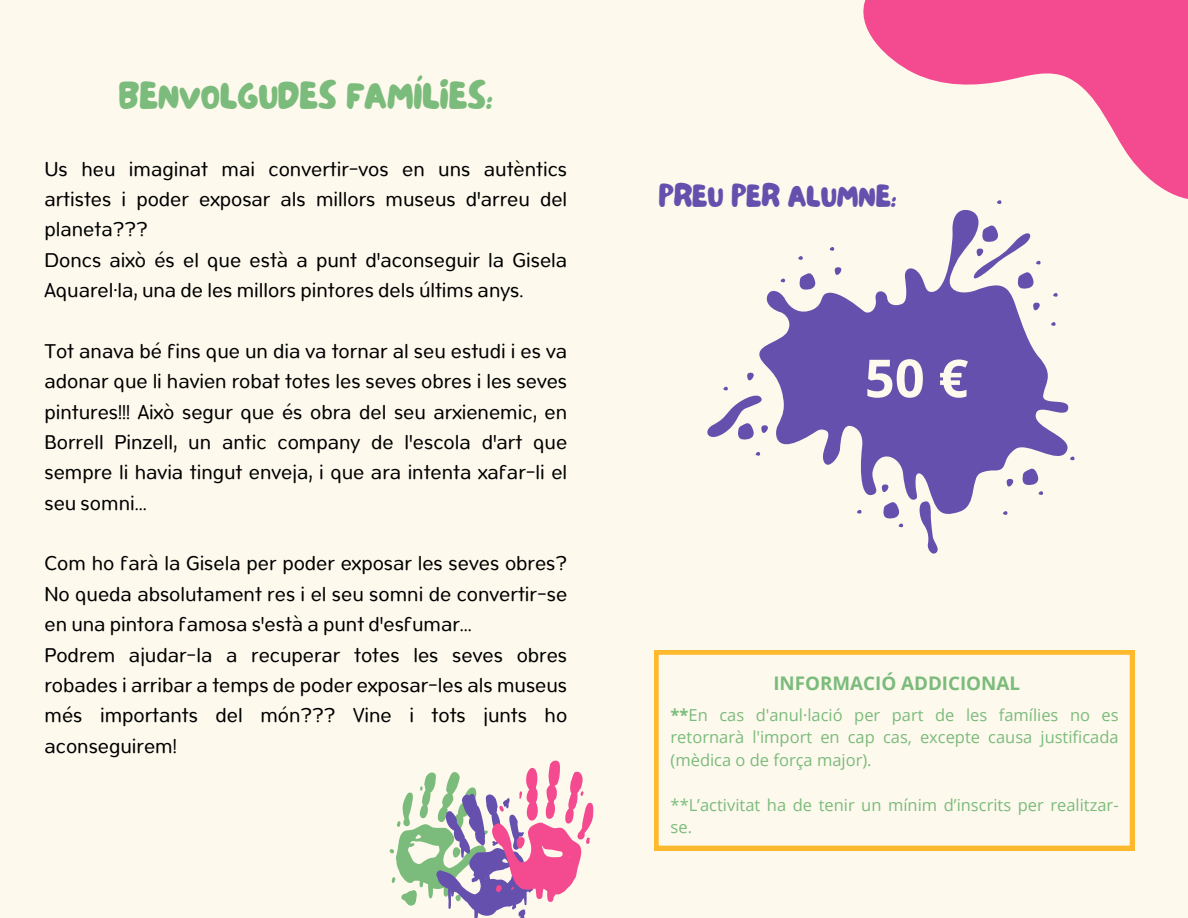
<style>
.page{position:relative;width:1188px;height:918px;background:#fdf9ed}
.page>*{position:absolute;margin:0;border:0;box-sizing:border-box;transform-origin:0 0}
.t1{font:700 52.5px "Open Sans";color:#fdf9ed}
.t2{font:38.55px "NF Lepetitcochon Regular";color:#7bbb7b}
.t3{font:31.5px "NF Lepetitcochon Regular";color:#6551ad}
.t4{font:21.75px/30.3px "Opun";color:#000}
.t5{font:700 18.75px "Open Sans";color:#7bbb7b}
.t6{font:16.5px/22.5px "Open Sans";color:#7bbb7b;text-align:justify}
.s1{font-weight:700}
</style>
<div class="page">
<svg style="left:654px;top:650px;width:480px;height:200px"></svg>
<svg style="left:756px;top:452px;width:3px;height:4px"></svg>
<svg style="left:898px;top:523px;width:5px;height:5px"></svg>
<svg style="left:1070px;top:456px;width:4px;height:5px"></svg>
<svg style="left:759px;top:256px;width:309px;height:263px;fill:#6551ad"></svg>
<svg style="left:974px;top:268px;width:67px;height:21px"></svg>
<svg style="left:920px;top:498px;width:18px;height:56px"></svg>
<svg style="left:707px;top:372px;width:61px;height:68px"></svg>
<svg style="left:802px;top:0;width:386px;height:268px"></svg>
<svg style="left:390px;top:760px;width:204px;height:158px"></svg>
<h2 class="t2" style="left:119px;top:69px;width:376px">BENVOLGUDES FAMÍLIES:</h2>
<p class="t4" style="left:44px;top:153px;width:524px">Us heu imaginat mai convertir-vos en uns autèntics artistes i poder exposar als millors museus d'arreu del planeta???<br>Doncs això és el que està a punt d'aconseguir la Gisela Aquarel·la, una de les millors pintores dels últims anys.</p>
<h3 class="t4" style="left:44px;top:335px;width:524px;text-align:justify">Tot anava bé fins que un dia va tornar al seu estudi i es va adonar que li havien robat totes les seves obres i les seves pintures!!! Això segur que és obra del seu arxienemic, en Borrell Pinzell, un antic company de l'escola d'art que sempre li havia tingut enveja, i que ara intenta xafar-li el seu somni...</h3>
<p class="t4" style="left:44px;top:548px;width:524px">Com ho farà la Gisela per poder exposar les seves obres?<br>No queda absolutament res i el seu somni de convertir-se en una pintora famosa s'està a punt d'esfumar...<br>Podrem ajudar-la a recuperar totes les seves obres robades i arribar a temps de poder exposar-les als museus més importants del món??? Vine i tots junts ho aconseguirem!</p>
<h1 class="t3" style="left:659px;top:175px;width:239px">PREU PER ALUMNE:</h1>
<p class="t1" style="left:865px;top:341px;width:105px">50 €</p>
<h4 class="t5" style="left:773px;top:670px;width:248px">INFORMACIÓ ADDICIONAL</h4>
<h4 class="t6" style="left:671px;top:703px;width:450px"><span class="s1">**</span>En cas d'anul·lació per part de les famílies no es retornarà l'import en cap cas, excepte causa justificada (mèdica o de força major).</h4>
<h4 class="t6" style="left:671px;top:793px;width:450px">**L’activitat ha de tenir un mínim d’inscrits per realitzar&shy;se.</h4>
</div>
